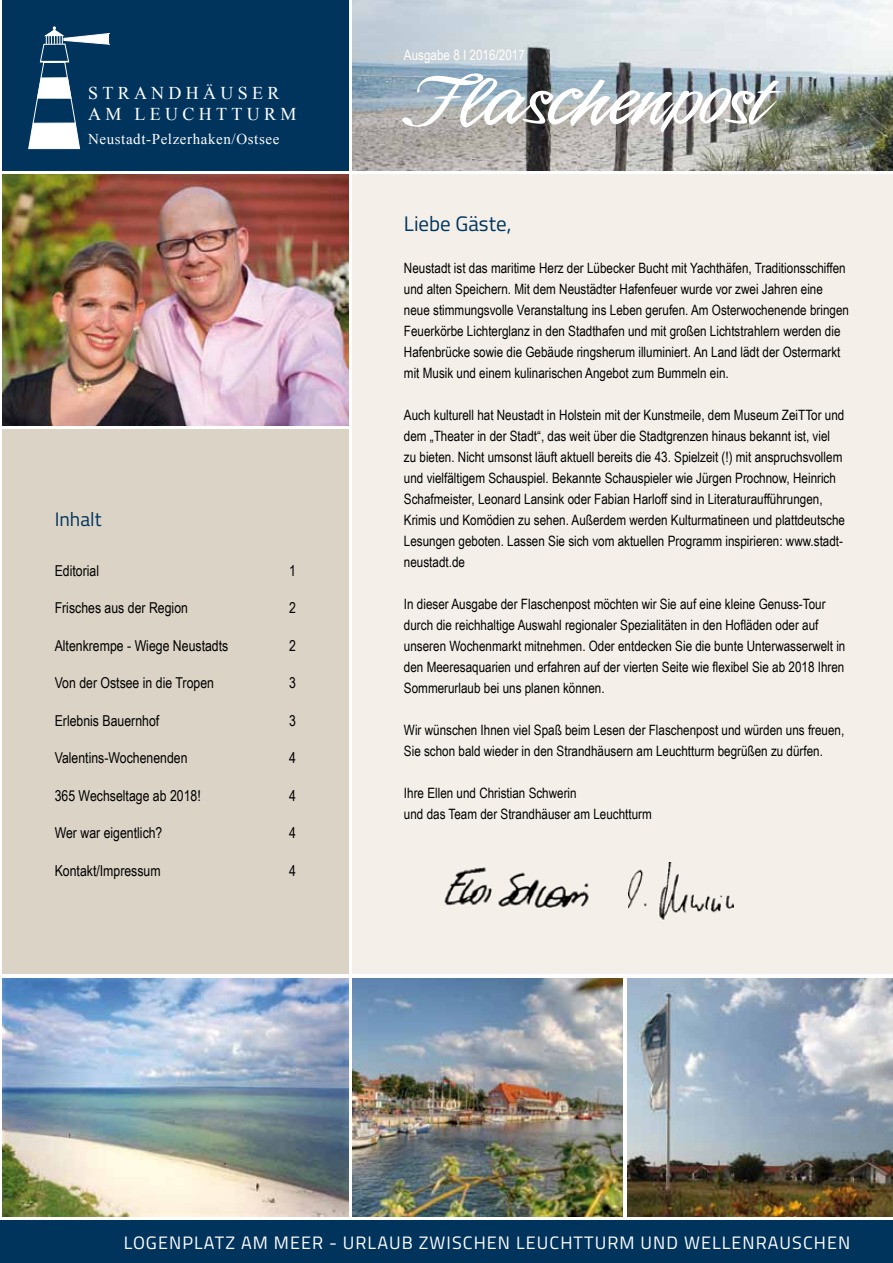
<style>
.page{position:relative;width:893px;height:1263px;background:#fff}
.page>*{position:absolute;margin:0;border:0;box-sizing:border-box;transform-origin:0 0}
.t1{font:21px "Titillium";color:#00345d}
.t2{font:19.5px "Titillium";color:#00345d}
.t3{font:18px "Titillium";letter-spacing:.06em;color:#fff}
.t4{font:18px/21.6px "Times New Roman";letter-spacing:.24em;color:#fff}
.t5{font:15px "Arial Narrow";color:#000}
.t6{font:15px "Times New Roman";letter-spacing:.04em;color:#fff}
.t7{font:14.25px/21px "Arial Narrow";color:#000}
.t8{font:14.25px "Arial Narrow";color:#fff}
</style>
<div class="page">
<div style="left:2px;top:429px;width:347px;height:545px;background:#dbd3c6"></div>
<img style="left:2px;top:174px;width:347px;height:251px">
<img style="left:353px;top:0;width:540px;height:170px">
<img style="left:2px;top:978px;width:347px;height:238px">
<img style="left:353px;top:978px;width:270px;height:238px">
<img style="left:627px;top:978px;width:266px;height:238px">
<div style="left:353px;top:174px;width:540px;height:800px;background:#f4f0e9"></div>
<svg style="left:402px;top:73px;width:379px;height:60px"></svg>
<div style="left:0;top:1220px;width:893px;height:43px;background:#00345d"></div>
<img style="left:444px;top:867px;width:145px;height:41px">
<img style="left:629px;top:863px;width:104px;height:57px">
<div style="left:2px;top:0;width:347px;height:170px;background:#00345d"></div>
<svg style="left:28px;top:27px;width:81px;height:122px"></svg>
<p class="t4" style="left:88px;top:81px;width:210px">STRANDHÄUSER<br>AM LEUCHTTURM</p>
<p class="t6" style="left:88px;top:128px;width:193px">Neustadt-Pelzerhaken/Ostsee</p>
<h2 class="t2" style="left:55px;top:505px;width:48px">INHALT</h2>
<p class="t5" style="left:55px;top:559px;width:46px">Editorial</p>
<p class="t5" style="left:289px;top:559px;width:8px">1</p>
<p class="t5" style="left:55px;top:597px;width:135px">Frisches aus der Region</p>
<p class="t5" style="left:289px;top:597px;width:8px">2</p>
<p class="t5" style="left:55px;top:634px;width:175px">Altenkrempe - Wiege Neustadts</p>
<p class="t5" style="left:289px;top:634px;width:8px">2</p>
<p class="t5" style="left:55px;top:672px;width:161px">Von der Ostsee in die Tropen</p>
<p class="t5" style="left:289px;top:672px;width:8px">3</p>
<p class="t5" style="left:55px;top:709px;width:106px">Erlebnis Bauernhof</p>
<p class="t5" style="left:289px;top:709px;width:8px">3</p>
<p class="t5" style="left:55px;top:747px;width:134px">Valentins-Wochenenden</p>
<p class="t5" style="left:289px;top:747px;width:8px">4</p>
<p class="t5" style="left:55px;top:784px;width:148px">365 Wechseltage ab 2018!</p>
<p class="t5" style="left:289px;top:784px;width:8px">4</p>
<p class="t5" style="left:55px;top:822px;width:109px">Wer war eigentlich?</p>
<p class="t5" style="left:289px;top:822px;width:8px">4</p>
<p class="t5" style="left:55px;top:859px;width:107px">Kontakt/Impressum</p>
<p class="t5" style="left:289px;top:859px;width:8px">4</p>
<p class="t8" style="left:404px;top:44px;width:122px">Ausgabe 8 I 2016/2017</p>
<h1 class="t1" style="left:404px;top:208px;width:109px">LIEBE GÄSTE,</h1>
<p class="t7" style="left:404px;top:257px;width:447px">Neustadt ist das maritime Herz der Lübecker Bucht mit Yachthäfen, Traditionsschiffen und alten Speichern. Mit dem Neustädter Hafenfeuer wurde vor zwei Jahren eine neue stimmungsvolle Veranstaltung ins Leben gerufen. Am Osterwochenende bringen Feuerkörbe Lichterglanz in den Stadthafen und mit großen Lichtstrahlern werden die Hafenbrücke sowie die Gebäude ringsherum illuminiert. An Land lädt der Ostermarkt mit Musik und einem kulinarischen Angebot zum Bummeln ein.</p>
<p class="t7" style="left:404px;top:404px;width:443px">Auch kulturell hat Neustadt in Holstein mit der Kunstmeile, dem Museum ZeiTTor und dem „Theater in der Stadt“, das weit über die Stadtgrenzen hinaus bekannt ist, viel zu bieten. Nicht umsonst läuft aktuell bereits die 43. Spielzeit (!) mit anspruchsvollem und vielfältigem Schauspiel. Bekannte Schauspieler wie Jürgen Prochnow, Heinrich Schafmeister, Leonard Lansink oder Fabian Harloff sind in Literaturaufführungen, Krimis und Komödien zu sehen. Außerdem werden Kulturmatineen und plattdeutsche Lesungen geboten. Lassen Sie sich vom aktuellen Programm inspirieren: www.stadt&shy;neustadt.de</p>
<p class="t7" style="left:404px;top:593px;width:443px">In dieser Ausgabe der Flaschenpost möchten wir Sie auf eine kleine Genuss-Tour durch die reichhaltige Auswahl regionaler Spezialitäten in den Hofläden oder auf unseren Wochenmarkt mitnehmen. Oder entdecken Sie die bunte Unterwasserwelt in den Meeresaquarien und erfahren auf der vierten Seite wie flexibel Sie ab 2018 Ihren Sommerurlaub bei uns planen können.</p>
<p class="t7" style="left:404px;top:719px;width:442px">Wir wünschen Ihnen viel Spaß beim Lesen der Flaschenpost und würden uns freuen,<br>Sie schon bald wieder in den Strandhäusern am Leuchtturm begrüßen zu dürfen.</p>
<p class="t7" style="left:404px;top:782px;width:249px">Ihre Ellen und Christian Schwerin<br>und das Team der Strandhäuser am Leuchtturm</p>
<p class="t3" style="left:124px;top:1229px;width:728px">LOGENPLATZ AM M EER - URLAU B ZWISCHEN LEUCHTTU RM U ND WELLENRAUSCHEN</p>
</div>
